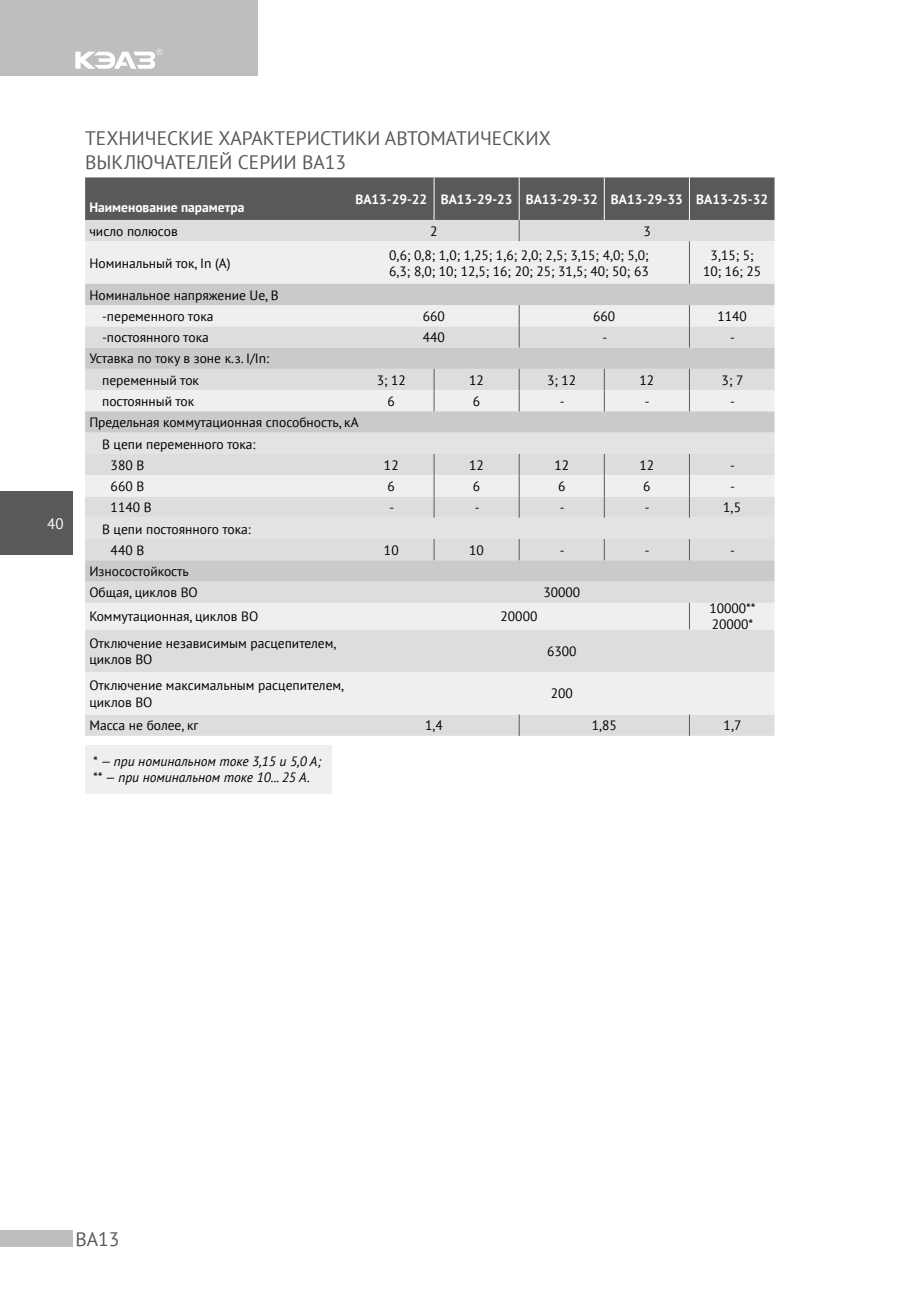
<style>
.page{position:relative;width:915px;height:1306px;background:#fff}
.page>*{position:absolute;margin:0;border:0;box-sizing:border-box;transform-origin:0 0}
.t1{font:19.5px/23.4px "PT Sans";color:#58595b}
.t2{font:15px "PT Sans";color:#fff}
.t3{font:13.5px/16.2px "PT Sans";color:#000}
.t4{font:700 13.5px "PT Sans";color:#fff}
.t5{font:italic 13.5px/16.2px "PT Sans";color:#000}
</style>
<div class="page">
<div style="left:0;top:491px;width:72px;height:64px;background:#58595b"></div>
<div style="left:0;top:1230px;width:72px;height:16px;background:#bcbec0"></div>
<div style="left:0;top:0;width:257px;height:75px;background:#bcbec0"></div>
<svg style="left:75px;top:49px;width:87px;height:20px"></svg>
<div style="left:85px;top:744px;width:247px;height:49px;background:#efeff0"></div>
<div style="left:85px;top:714px;width:689px;height:21px;background:#dcddde"></div>
<svg style="left:85px;top:241px;width:689px;height:473px;fill:#efeff0"></svg>
<svg style="left:85px;top:284px;width:689px;height:297px"></svg>
<svg style="left:85px;top:432px;width:689px;height:107px;fill:#e2e3e4"></svg>
<svg style="left:85px;top:177px;width:689px;height:64px;background:#858687"></svg>
<hr style="left:688px;top:241px;width:1px;height:43px;background:#58595b">
<svg style="left:518px;top:305px;width:1px;height:42px"></svg>
<svg style="left:688px;top:305px;width:1px;height:42px"></svg>
<svg style="left:433px;top:369px;width:1px;height:42px"></svg>
<svg style="left:518px;top:369px;width:1px;height:42px"></svg>
<svg style="left:603px;top:369px;width:1px;height:42px"></svg>
<svg style="left:688px;top:369px;width:1px;height:42px"></svg>
<svg style="left:433px;top:454px;width:1px;height:64px"></svg>
<svg style="left:518px;top:454px;width:1px;height:64px"></svg>
<svg style="left:603px;top:454px;width:1px;height:64px"></svg>
<svg style="left:688px;top:454px;width:1px;height:64px"></svg>
<svg style="left:433px;top:539px;width:1px;height:21px"></svg>
<svg style="left:518px;top:539px;width:1px;height:21px"></svg>
<svg style="left:603px;top:539px;width:1px;height:21px"></svg>
<svg style="left:688px;top:539px;width:1px;height:21px"></svg>
<svg style="left:518px;top:714px;width:1px;height:21px"></svg>
<svg style="left:688px;top:603px;width:1px;height:26px"></svg>
<svg style="left:688px;top:714px;width:1px;height:21px"></svg>
<p class="t2" style="left:47px;top:513px;width:18px">40</p>
<h1 class="t1" style="left:85px;top:126px;width:467px">ТЕХНИЧЕСКИЕ ХАРАКТЕРИСТИКИ АВТОМАТИЧЕСКИХ<br>ВЫКЛЮЧАТЕЛЕЙ СЕРИИ ВА13</h1>
<p class="t4" style="left:89px;top:198px;width:156px">Наименование параметра</p>
<p class="t4" style="left:355px;top:190px;width:414px">ВА13-29-22 ВА13-29-23 ВА13-29-32 ВА13-29-33 ВА13-25-32</p>
<p class="t3" style="left:89px;top:223px;width:90px">число полюсов</p>
<p class="t3" style="left:430px;top:223px;width:9px">2</p>
<p class="t3" style="left:643px;top:223px;width:9px">3</p>
<p class="t3" style="left:89px;top:254px;width:143px">Номинальный ток, In (А)</p>
<p class="t3" style="left:389px;top:246px;width:261px">0,6; 0,8; 1,0; 1,25; 1,6; 2,0; 2,5; 3,15; 4,0; 5,0;<br>6,3; 8,0; 10; 12,5; 16; 20; 25; 31,5; 40; 50; 63</p>
<p class="t3" style="left:702px;top:246px;width:60px;text-align:center">3,15; 5;<br>10; 16; 25</p>
<p class="t3" style="left:102px;top:284px;width:178px;line-height:21.3px;text-indent:-13px">Номинальное напряжение Ue, В -переменного тока</p>
<p class="t3" style="left:422px;top:308px;width:24px">660</p>
<p class="t3" style="left:593px;top:308px;width:24px">660</p>
<p class="t3" style="left:717px;top:308px;width:31px">1140</p>
<p class="t3" style="left:102px;top:329px;width:108px">-постоянного тока</p>
<p class="t3" style="left:422px;top:329px;width:24px">440</p>
<p class="t3" style="left:602px;top:329px;width:6px">-</p>
<p class="t3" style="left:730px;top:329px;width:6px">-</p>
<p class="t3" style="left:102px;top:348px;width:168px;line-height:21.3px;text-indent:-13px">Уставка по току в зоне к.з. I/In: переменный ток</p>
<p class="t3" style="left:376px;top:371px;width:31px">3; 12</p>
<p class="t3" style="left:469px;top:371px;width:16px">12</p>
<p class="t3" style="left:547px;top:371px;width:31px">3; 12</p>
<p class="t3" style="left:639px;top:371px;width:16px">12</p>
<p class="t3" style="left:721px;top:371px;width:23px">3; 7</p>
<p class="t3" style="left:102px;top:393px;width:94px">постоянный ток</p>
<p class="t3" style="left:387px;top:393px;width:9px">6</p>
<p class="t3" style="left:473px;top:393px;width:9px">6</p>
<p class="t3" style="left:559px;top:393px;width:6px">-</p>
<p class="t3" style="left:644px;top:393px;width:6px">-</p>
<p class="t3" style="left:730px;top:393px;width:6px">-</p>
<p class="t3" style="left:89px;top:414px;width:271px">Предельная коммутационная способность, кА</p>
<p class="t3" style="left:102px;top:435px;width:155px">В цепи переменного тока:</p>
<p class="t3" style="left:111px;top:456px;width:35px">380 В</p>
<p class="t3" style="left:384px;top:456px;width:16px">12</p>
<p class="t3" style="left:469px;top:456px;width:16px">12</p>
<p class="t3" style="left:554px;top:456px;width:16px">12</p>
<p class="t3" style="left:639px;top:456px;width:16px">12</p>
<p class="t3" style="left:730px;top:456px;width:6px">-</p>
<p class="t3" style="left:111px;top:478px;width:35px">660 В</p>
<p class="t3" style="left:387px;top:478px;width:9px">6</p>
<p class="t3" style="left:473px;top:478px;width:9px">6</p>
<p class="t3" style="left:558px;top:478px;width:9px">6</p>
<p class="t3" style="left:643px;top:478px;width:9px">6</p>
<p class="t3" style="left:730px;top:478px;width:6px">-</p>
<p class="t3" style="left:111px;top:499px;width:42px">1140 В</p>
<p class="t3" style="left:389px;top:499px;width:6px">-</p>
<p class="t3" style="left:474px;top:499px;width:6px">-</p>
<p class="t3" style="left:559px;top:499px;width:6px">-</p>
<p class="t3" style="left:644px;top:499px;width:6px">-</p>
<p class="t3" style="left:723px;top:499px;width:19px">1,5</p>
<p class="t3" style="left:111px;top:518px;width:142px;line-height:21.3px;text-indent:-9px">В цепи постоянного тока:<br>440 В</p>
<p class="t3" style="left:384px;top:541px;width:16px">10</p>
<p class="t3" style="left:469px;top:541px;width:16px">10</p>
<p class="t3" style="left:559px;top:541px;width:6px">-</p>
<p class="t3" style="left:644px;top:541px;width:6px">-</p>
<p class="t3" style="left:730px;top:541px;width:6px">-</p>
<p class="t3" style="left:89px;top:560px;width:110px;line-height:21.3px">Износостойкость<br>Общая, циклов ВО</p>
<p class="t3" style="left:543px;top:584px;width:38px">30000</p>
<p class="t3" style="left:89px;top:608px;width:170px">Коммутационная, циклов ВО</p>
<p class="t3" style="left:500px;top:608px;width:38px">20000</p>
<p class="t3" style="left:709px;top:600px;width:48px">10000**<br>20000*</p>
<p class="t3" style="left:89px;top:634px;width:248px">Отключение независимым расцепителем, циклов ВО</p>
<p class="t3" style="left:547px;top:642px;width:31px">6300</p>
<p class="t3" style="left:89px;top:677px;width:256px">Отключение максимальным расцепителем, циклов ВО</p>
<p class="t3" style="left:550px;top:685px;width:24px">200</p>
<p class="t3" style="left:89px;top:717px;width:111px">Масса не более, кг</p>
<p class="t3" style="left:425px;top:717px;width:19px">1,4</p>
<p class="t3" style="left:591px;top:717px;width:27px">1,85</p>
<p class="t3" style="left:723px;top:717px;width:19px">1,7</p>
<p class="t5" style="left:93px;top:753px;width:230px">* — при номинальном токе 3,15 и 5,0 А; ** — при номинальном токе 10... 25 А.</p>
<h1 class="t1" style="left:75px;top:1226px;width:46px">ВА13</h1>
</div>
